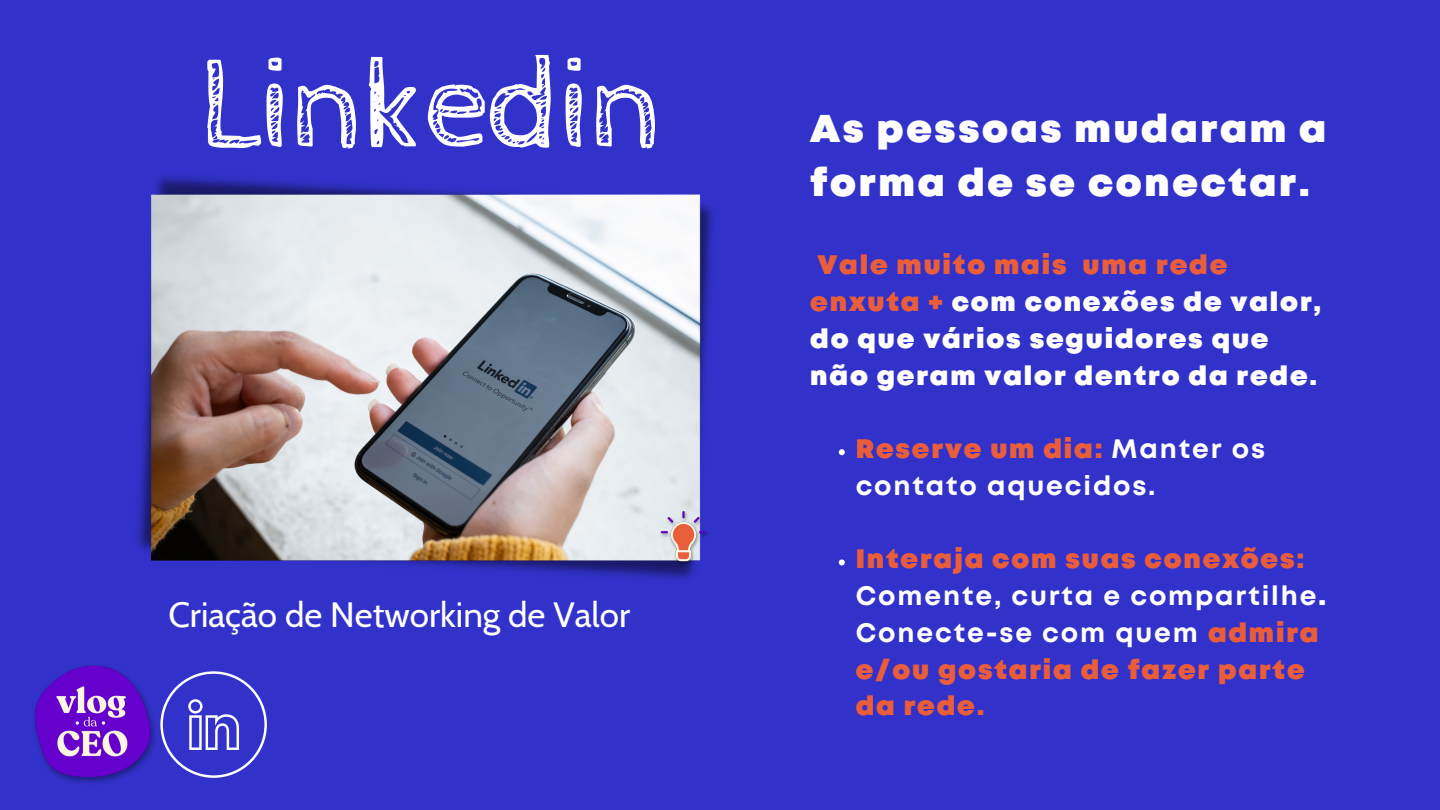
<style>
.page{position:relative;width:1440px;height:810px;background:#3232cb}
.page>*{position:absolute;margin:0;border:0;box-sizing:border-box;transform-origin:0 0}
.t1{font:131.7px "Cabin Sketch";letter-spacing:-.02em;color:#fff}
.t2{font:900 38.7px/54px "Mont";letter-spacing:.07em;color:#fff}
.t3{font:35px "Cabin";color:#fff}
.t4{font:900 26.7px/36.8px "Mont";letter-spacing:.07em;color:#e95d3b}
.t5{font:900 26.7px/36.8px "Mont";letter-spacing:.07em;color:#fff}
.t6{font:700 26.7px/36.8px "Mont";letter-spacing:.07em;color:#fff}
.s1{color:#e95d3b}
.s2{font-weight:900;color:#e95d3b}
.s3{font-weight:700;color:#fff}
.s4{color:#fff}
</style>
<div class="page">
<svg style="left:839px;top:449px;width:6px;height:6px"></svg>
<svg style="left:839px;top:559px;width:6px;height:6px"></svg>
<img style="left:33px;top:665px;width:122px;height:119px">
<img style="left:137px;top:176px;width:577px;height:404px">
<svg style="left:160px;top:671px;width:107px;height:107px"></svg>
<img style="left:657px;top:509px;width:55px;height:58px">
<p class="t1" style="left:199px;top:32px;width:466px">Linkedin</p>
<p class="t3" style="left:168px;top:593px;width:463px">Criação de Networking de Valor</p>
<p class="t2" style="left:810px;top:104px;width:517px">As pessoas mudaram a forma de se conectar.</p>
<p class="t5" style="left:810px;top:249px;width:512px"><span class="s1">Vale muito mais uma rede enxuta +</span> com conexões de valor, do que vários seguidores que não geram valor dentro da rede.</p>
<p class="t6" style="left:856px;top:432px;width:411px"><span class="s2">Reserve um dia:</span> Manter os contato aquecidos.</p>
<p class="t4" style="left:856px;top:543px;width:472px">Interaja com suas conexões:<br><span class="s3">Comente, curta e compartilhe</span><span class="s4">.<br></span><span class="s3">Conecte-se com quem</span> admira e/ou gostaria de fazer parte da rede.</p>
</div>
